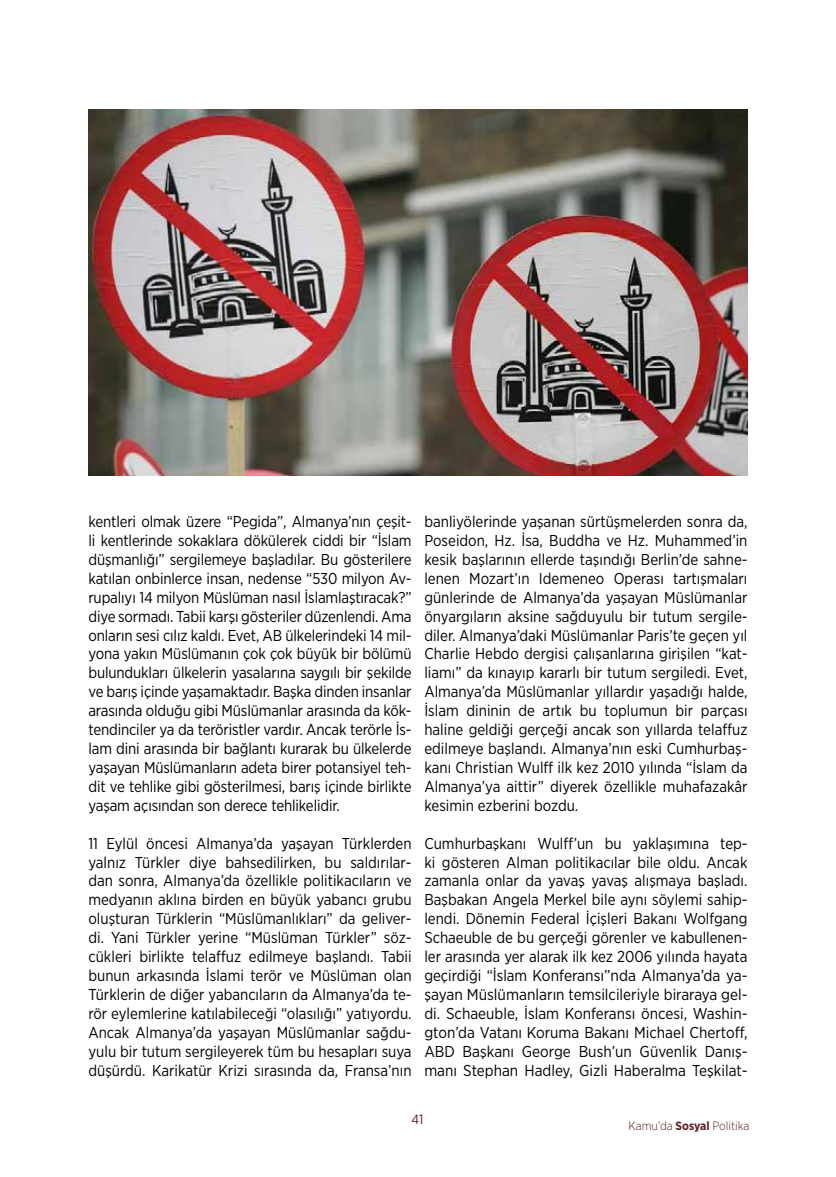
<style>
.page{position:relative;width:836px;height:1177px;background:#fff}
.page>*{position:absolute;margin:0;border:0;box-sizing:border-box;transform-origin:0 0}
.t1{font:15.75px/18.9px "Gotham Narrow";color:#000;text-align:justify}
.t2{font:13.5px "Gotham Narrow";color:#601b1e}
.t3{font:300 12px "Gotham Narrow";color:#601b1e}
.s1{font-weight:700}
</style>
<div class="page">
<img style="left:89px;top:109px;width:658px;height:366px">
<p class="t1" style="left:88px;top:511px;width:325px">kentleri olmak üzere “Pegida”, Almanya’nın çeşit&shy;li kentlerinde sokaklara dökülerek ciddi bir “İslam düşmanlığı” sergilemeye başladılar. Bu gösterilere katılan onbinlerce insan, nedense “530 milyon Av&shy;rupalıyı 14 milyon Müslüman nasıl İslamlaştıracak?” diye sormadı. Tabii karşı gösteriler düzenlendi. Ama onların sesi cılız kaldı. Evet, AB ülkelerindeki 14 mil&shy;yona yakın Müslümanın çok çok büyük bir bölümü bulundukları ülkelerin yasalarına saygılı bir şekilde ve barış içinde yaşamaktadır. Başka dinden insanlar arasında olduğu gibi Müslümanlar arasında da kök&shy;tendinciler ya da teröristler vardır. Ancak terörle İs&shy;lam dini arasında bir bağlantı kurarak bu ülkelerde yaşayan Müslümanların adeta birer potansiyel teh&shy;dit ve tehlike gibi gösterilmesi, barış içinde birlikte yaşam açısından son derece tehlikelidir.</p>
<p class="t1" style="left:88px;top:833px;width:325px">11 Eylül öncesi Almanya’da yaşayan Türklerden yalnız Türkler diye bahsedilirken, bu saldırılar&shy;dan sonra, Almanya’da özellikle politikacıların ve medyanın aklına birden en büyük yabancı grubu oluşturan Türklerin “Müslümanlıkları” da geliver&shy;di. Yani Türkler yerine “Müslüman Türkler” söz&shy;cükleri birlikte telaffuz edilmeye başlandı. Tabii bunun arkasında İslami terör ve Müslüman olan Türklerin de diğer yabancıların da Almanya’da te&shy;rör eylemlerine katılabileceği “olasılığı” yatıyordu.<br>Ancak Almanya’da yaşayan Müslümanlar sağdu&shy;yulu bir tutum sergileyerek tüm bu hesapları suya düşürdü. Karikatür Krizi sırasında da, Fransa’nın</p>
<p class="t1" style="left:424px;top:511px;width:325px">banliyölerinde yaşanan sürtüşmelerden sonra da, Poseidon, Hz. İsa, Buddha ve Hz. Muhammed’in kesik başlarının ellerde taşındığı Berlin’de sahne&shy;lenen Mozart’ın Idemeneo Operası tartışmaları günlerinde de Almanya’da yaşayan Müslümanlar önyargıların aksine sağduyulu bir tutum sergile&shy;diler. Almanya’daki Müslümanlar Paris’te geçen yıl Charlie Hebdo dergisi çalışanlarına girişilen “kat&shy;liamı” da kınayıp kararlı bir tutum sergiledi. Evet, Almanya’da Müslümanlar yıllardır yaşadığı halde, İslam dininin de artık bu toplumun bir parçası haline geldiği gerçeği ancak son yıllarda telaffuz edilmeye başlandı. Almanya’nın eski Cumhurbaş&shy;kanı Christian Wulff ilk kez 2010 yılında “İslam da Almanya’ya aittir” diyerek özellikle muhafazakâr kesimin ezberini bozdu.</p>
<p class="t1" style="left:424px;top:833px;width:325px">Cumhurbaşkanı Wulff’un bu yaklaşımına tep&shy;ki gösteren Alman politikacılar bile oldu. Ancak zamanla onlar da yavaş yavaş alışmaya başladı.<br>Başbakan Angela Merkel bile aynı söylemi sahip&shy;lendi. Dönemin Federal İçişleri Bakanı Wolfgang Schaeuble de bu gerçeği görenler ve kabullenen&shy;ler arasında yer alarak ilk kez 2006 yılında hayata geçirdiği “İslam Konferansı”nda Almanya’da ya&shy;şayan Müslümanların temsilcileriyle biraraya gel&shy;di. Schaeuble, İslam Konferansı öncesi, Washin&shy;gton’da Vatanı Koruma Bakanı Michael Chertoff, ABD Başkanı George Bush’un Güvenlik Danış&shy;manı Stephan Hadley, Gizli Haberalma Teşkilat-</p>
<p class="t2" style="left:412px;top:1110px;width:13px">41</p>
<p class="t3" style="left:628px;top:1117px;width:122px">Kamu’da <span class="s1">Sosyal</span> Politika</p>
</div>
